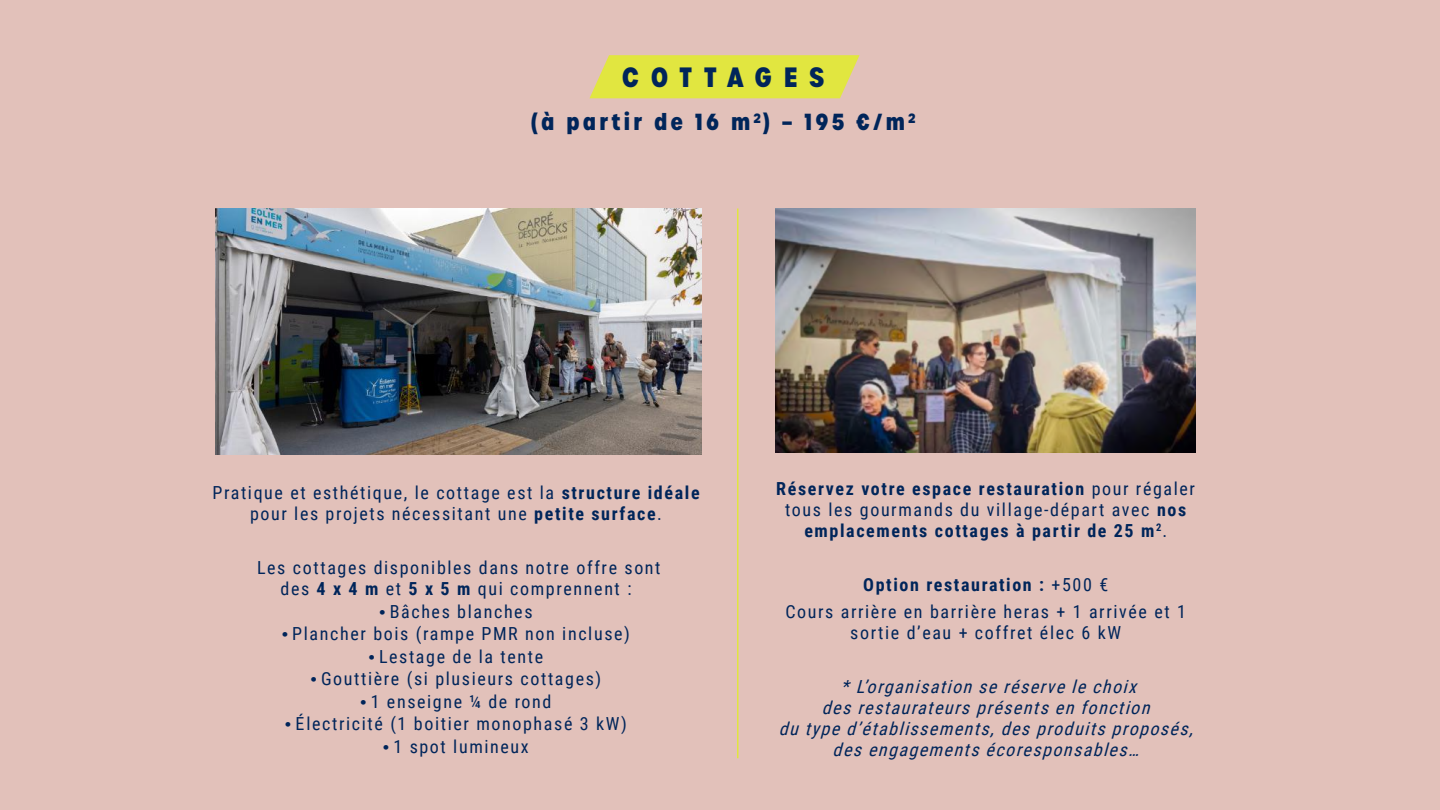
<style>
.page{position:relative;width:1440px;height:810px;background:#e2c1ba}
.page>*{position:absolute;margin:0;border:0;box-sizing:border-box;transform-origin:0 0}
.t1{font:700 27px "Urbane Condensed";letter-spacing:.425em;color:#00255a}
.t2{font:700 22.5px "Urbane Condensed";letter-spacing:.14em;color:#00255a}
.t3{font:18px/21px "Roboto Condensed";letter-spacing:.09em;color:#00255a;text-align:center}
.t4{font:italic 18px/21px "Roboto Condensed";color:#00255a;text-align:center}
.t5{font:700 18px/21px "Roboto Condensed";letter-spacing:.09em;color:#00255a;text-align:center}
.s1{font-weight:700}
.s2{font-family:"Arial";font-weight:700;font-size:16.5px}
.s3{font-weight:400}
</style>
<div class="page">
<svg style="left:590px;top:55px;width:270px;height:43px;background:#e1e349"></svg>
<hr style="left:737px;top:209px;width:2px;height:549px;background:#e1e640">
<img style="left:215px;top:209px;width:486px;height:246px">
<img style="left:776px;top:209px;width:420px;height:244px">
<h1 class="t1" style="left:622px;top:58px;width:204px">COTTAGES</h1>
<p class="t2" style="left:531px;top:106px;width:386px">(à partir de 16 m<sup>2</sup>) – 195 €/m<sup>2</sup></p>
<p class="t3" style="left:212px;top:482px;width:489px">Pratique et esthétique, le cottage est la <span class="s1">structure idéale </span>pour les projets nécessitant une <span class="s1">petite surface</span>.</p>
<p class="t3" style="left:257px;top:557px;width:405px">Les cottages disponibles dans notre offre sont des <span class="s1">4 x 4 m</span> et <span class="s1">5 x 5 m</span> qui comprennent :</p>
<p class="t3" style="left:379px;top:600px;width:155px"><span class="s2">•</span> Bâches blanches</p>
<p class="t3" style="left:282px;top:623px;width:349px"><span class="s2">•</span> Plancher bois (rampe PMR non incluse)</p>
<p class="t3" style="left:369px;top:645px;width:176px"><span class="s2">•</span> Lestage de la tente</p>
<p class="t3" style="left:311px;top:668px;width:292px"><span class="s2">•</span> Gouttière (si plusieurs cottages)</p>
<p class="t3" style="left:360px;top:690px;width:193px"><span class="s2">•</span> 1 enseigne ¼ de rond</p>
<p class="t3" style="left:285px;top:713px;width:343px"><span class="s2">•</span> Électricité (1 boitier monophasé 3 kW)</p>
<p class="t3" style="left:383px;top:735px;width:147px"><span class="s2">•</span> 1 spot lumineux</p>
<p class="t5" style="left:776px;top:477px;width:420px">Réservez votre espace restauration <span class="s3">pour régaler tous les gourmands du village-départ avec</span> nos emplacements cottages à partir de 25 m<sup>2</sup><span class="s3">.</span></p>
<p class="t3" style="left:785px;top:570px;width:402px;line-height:27px"><span class="s1">Option restauration :</span> +500 €<br>Cours arrière en barrière heras + 1 arrivée et 1</p>
<p class="t3" style="left:850px;top:621px;width:273px">sortie d’eau + coffret élec 6 kW</p>
<p class="t4" style="left:779px;top:675px;width:422px">*L’organisation se réserve le choix<br>des restaurateurs présents en fonction<br>du type d’établissements,des produits proposés, des engagements écoresponsables…</p>
</div>
